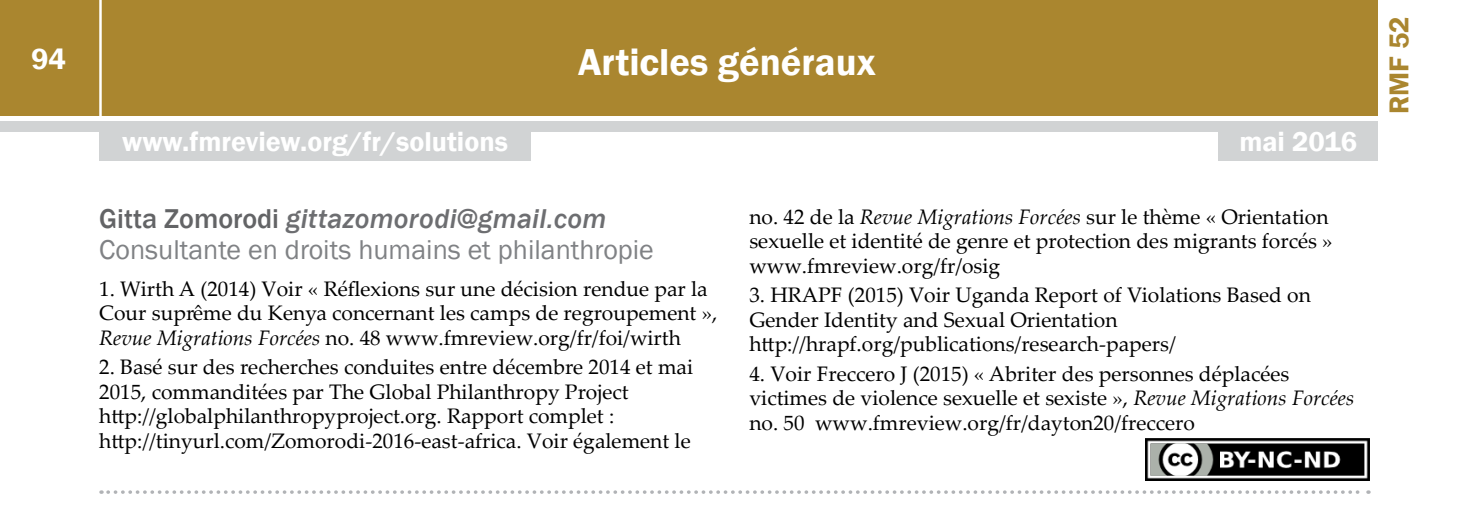
<style>
.page{position:relative;width:1469px;height:507px;background:#fff}
.page>*{position:absolute;margin:0;border:0;box-sizing:border-box;transform-origin:0 0}
.t1{font:600 38.5px "Franklin Gothic";color:#fff}
.t2{font:600 29.75px "Franklin Gothic";color:#fff}
.t3{font:28px/31.5px "Franklin Gothic";color:#808285}
.t4{font:600 28px "Franklin Gothic";color:#fff}
.t5{font:600 28px "Franklin Gothic";color:#aa862f}
.t6{font:21px/24.5px "Palatino Linotype";color:#000}
.s1{font-weight:500;color:#636466}
.s2{font-weight:500;font-style:italic;color:#6d6e71}
.s3{font-style:italic}
</style>
<div class="page">
<div style="left:0;top:0;width:1378px;height:116px;background:#aa862f"></div>
<div style="left:0;top:121px;width:1378px;height:11px;background:#d1d3d4"></div>
<hr style="left:99px;top:0;width:3px;height:118px;background:#fff">
<div style="left:1218px;top:129px;width:160px;height:31px;background:#d1d3d4"></div>
<div style="left:99px;top:129px;width:432px;height:31px;background:#d1d3d4"></div>
<svg style="left:108px;top:490px;width:1260px;height:4px"></svg>
<img style="left:1145px;top:439px;width:223px;height:42px">
<h2 class="t2" style="left:31px;top:40px;width:36px">94</h2>
<h1 class="t1" style="left:578px;top:39px;width:299px">Articles généraux</h1>
<h3 class="t4" style="left:122px;top:125px;width:387px">www.fmreview.org/fr/solutions</h3>
<h3 class="t4" style="left:1239px;top:125px;width:119px">mai 2016</h3>
<h3 class="t3" style="left:99px;top:203px;width:556px"><span class="s1">Gitta Zomorodi</span> <span class="s2">gittazomorodi@gmail.com<br></span>Consultante en droits humains et philanthropie</h3>
<p class="t6" style="left:99px;top:276px;width:619px">1. Wirth A (2014) Voir « Réflexions sur une décision rendue par la<br>Cour suprême du Kenya concernant les camps de regroupement »,<br><span class="s3">Revue Migrations Forcées</span> no. 48 www.fmreview.org/fr/foi/wirth</p>
<p class="t6" style="left:99px;top:354px;width:595px">2. Basé sur des recherches conduites entre décembre 2014 et mai 2015, commanditées par The Global Philanthropy Project http://globalphilanthropyproject.org. Rapport complet : http://tinyurl.com/Zomorodi-2016-east-africa. Voir également le</p>
<p class="t6" style="left:749px;top:204px;width:585px">no. 42 de la <span class="s3">Revue Migrations Forcées</span> sur le thème « Orientation sexuelle et identité de genre et protection des migrants forcés » www.fmreview.org/fr/osig</p>
<p class="t6" style="left:749px;top:282px;width:563px">3. HRAPF (2015) Voir Uganda Report of Violations Based on<br>Gender Identity and Sexual Orientation http://hrapf.org/publications/research-papers/</p>
<p class="t6" style="left:749px;top:361px;width:606px">4. Voir Freccero J (2015) « Abriter des personnes déplacées victimes de violence sexuelle et sexiste », <span class="s3">Revue Migrations Forcées </span>no. 50 www.fmreview.org/fr/dayton20/freccero</p>
<h3 class="t5" style="left:1381px;top:114px;width:99px;rotate:-90deg">RMF 52</h3>
</div>
